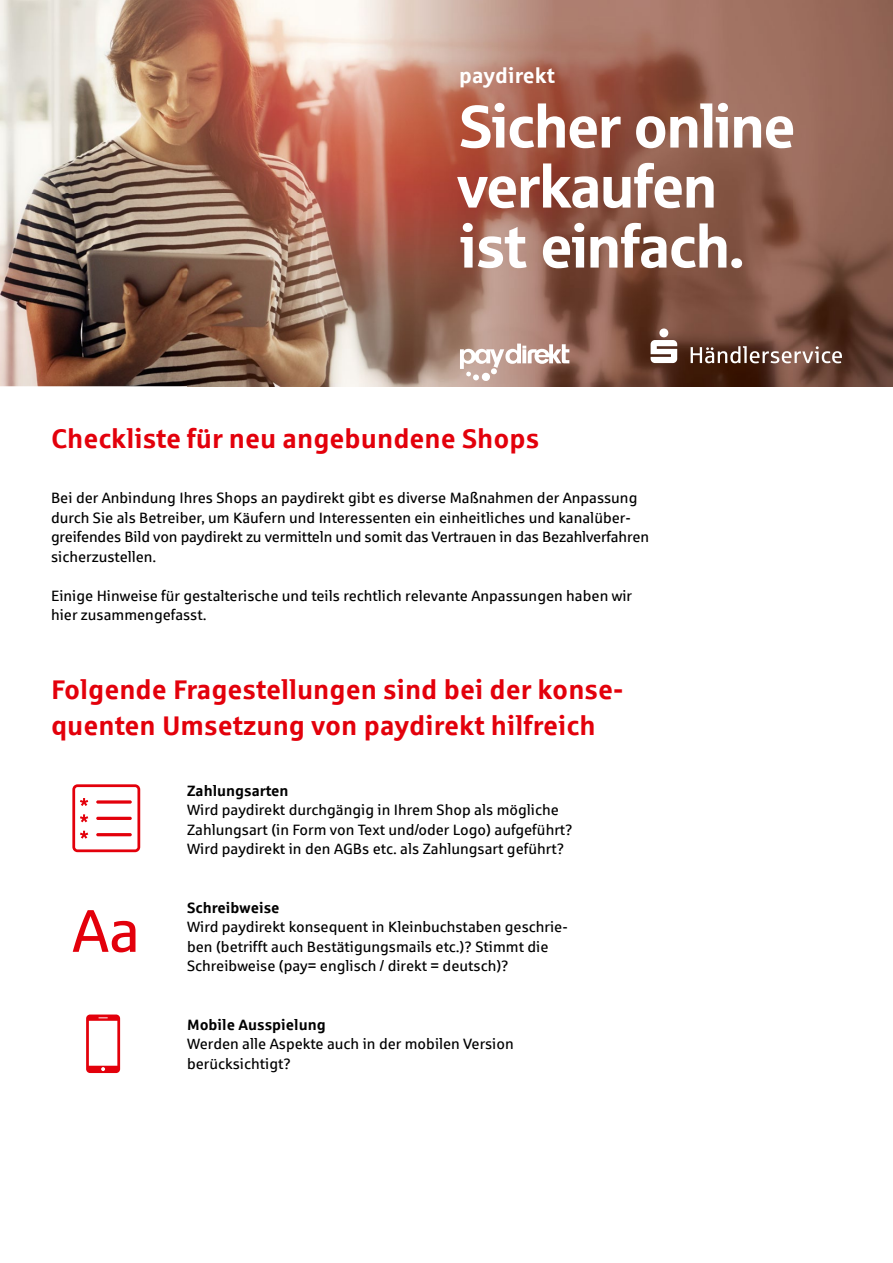
<style>
.page{position:relative;width:893px;height:1263px;background:#fff}
.page>*{position:absolute;margin:0;border:0;box-sizing:border-box;transform-origin:0 0}
.t1{font:60px/60px "Sparkasse Head";color:#fff}
.t2{font:60px "Sparkasse Rg";color:#e3000b}
.t3{font:700 27px/36px "Sparkasse Rg";color:#e3000b}
.t4{font:700 21.3px "Sparkasse Rg";color:#fff}
.t5{font:15px/19.5px "Sparkasse Rg";color:#000}
.t6{font:700 15px "Sparkasse Rg";color:#000}
</style>
<div class="page">
<img style="left:0;top:0;width:792px;height:193px">
<img style="left:0;top:193px;width:187px;height:193px">
<img style="left:210px;top:386px;width:683px;height:1px">
<img style="left:792px;top:0;width:101px;height:386px">
<img style="left:187px;top:193px;width:605px;height:193px">
<svg style="left:651px;top:328px;width:26px;height:35px"></svg>
<svg style="left:691px;top:346px;width:151px;height:17px"></svg>
<svg style="left:460px;top:344px;width:109px;height:37px"></svg>
<svg style="left:86px;top:1014px;width:34px;height:59px"></svg>
<svg style="left:72px;top:784px;width:68px;height:68px"></svg>
<h3 class="t4" style="left:459px;top:62px;width:97px">paydirekt</h3>
<h1 class="t1" style="left:457px;top:94px;width:340px">Sicher online verkaufen ist einfach.</h1>
<h2 class="t3" style="left:51px;top:419px;width:490px">Checkliste für neu angebundene Shops</h2>
<p class="t5" style="left:51px;top:488px;width:599px">Bei der Anbindung Ihres Shops an paydirekt gibt es diverse Maßnahmen der Anpassung durch Sie als Betreiber, um Käufern und Interessenten ein einheitliches und kanalüber&shy;greifendes Bild von paydirekt zu vermitteln und somit das Vertrauen in das Bezahlverfahren sicherzustellen.</p>
<p class="t5" style="left:51px;top:585px;width:583px">Einige Hinweise für gestalterische und teils rechtlich relevante Anpassungen haben wir hier zusammengefasst.</p>
<h2 class="t3" style="left:51px;top:670px;width:574px">Folgende Fragestellungen sind bei der konse&shy;quenten Umsetzung von paydirekt hilfreich</h2>
<h1 class="t2" style="left:72px;top:894px;width:69px">Aa</h1>
<p class="t6" style="left:187px;top:781px;width:103px">Zahlungsarten</p>
<p class="t5" style="left:187px;top:800px;width:387px">Wird paydirekt durchgängig in Ihrem Shop als mögliche<br>Zahlungsart (in Form von Text und/oder Logo) aufgeführt?<br>Wird paydirekt in den AGBs etc. als Zahlungsart geführt?</p>
<p class="t6" style="left:187px;top:898px;width:94px">Schreibweise</p>
<p class="t5" style="left:187px;top:917px;width:382px">Wird paydirekt konsequent in Kleinbuchstaben geschrie&shy;ben (betrifft auch Bestätigungsmails etc.)? Stimmt die<br>Schreibweise (pay= englisch / direkt = deutsch)?</p>
<p class="t6" style="left:187px;top:1015px;width:140px">Mobile Ausspielung</p>
<p class="t5" style="left:187px;top:1034px;width:328px">Werden alle Aspekte auch in der mobilen Version berücksichtigt?</p>
</div>
